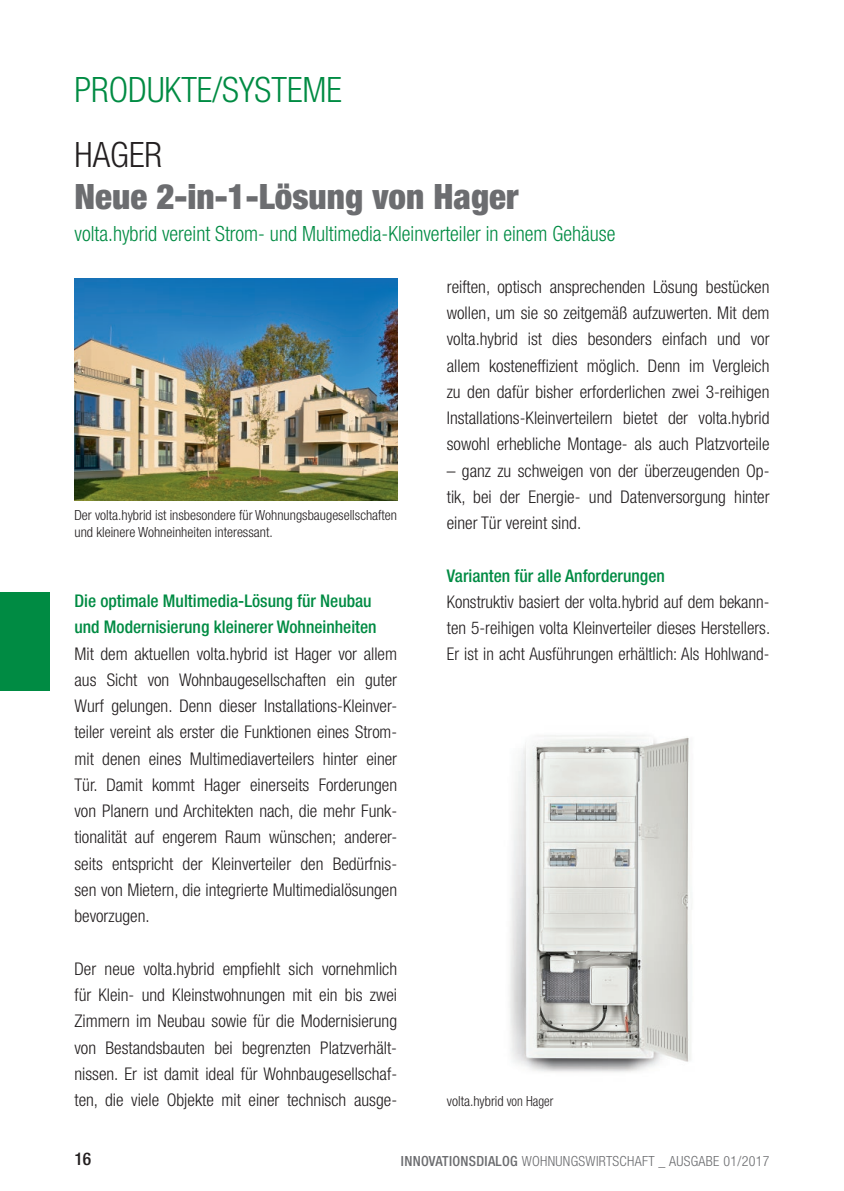
<style>
.page{position:relative;width:844px;height:1191px;background:#fff}
.page>*{position:absolute;margin:0;border:0;box-sizing:border-box;transform-origin:0 0}
.t1{font:900 condensed 35px "Helvetica Neue";color:#6c6d70}
.t2{font:300 condensed 35px "Helvetica Neue";color:#008b43}
.t3{font:300 condensed 35px "Helvetica Neue";color:#231f20}
.t4{font:300 condensed 21px "Helvetica Neue";color:#008b43}
.t5{font:300 condensed 17.5px/26.2px "Helvetica Neue";color:#231f20;text-align:justify}
.t6{font:500 condensed 17.5px/26.2px "Helvetica Neue";color:#008b43}
.t7{font:500 condensed 17.5px "Helvetica Neue";color:#231f20}
.t8{font:300 condensed 14px/16.8px "Helvetica Neue";color:#231f20}
.t9{font:300 condensed 14px "Helvetica Neue";letter-spacing:.02em;color:#6c6d70}
.s1{font-weight:500}
</style>
<div class="page">
<img style="left:74px;top:279px;width:323px;height:221px">
<div style="left:0;top:592px;width:50px;height:98px;background:#008b43"></div>
<img style="left:509px;top:735px;width:182px;height:337px">
<h1 class="t2" style="left:74px;top:70px;width:269px">PRODUKTE/SYSTEME</h1>
<h1 class="t3" style="left:75px;top:135px;width:89px">HAGER</h1>
<h1 class="t1" style="left:75px;top:175px;width:445px">Neue 2-in-1-Lösung von Hager</h1>
<p class="t4" style="left:75px;top:221px;width:542px">volta.hybrid vereint Strom- und Multimedia-Kleinverteiler in einem Gehäuse</p>
<p class="t8" style="left:74px;top:506px;width:324px">Der volta.hybrid ist insbesondere für Wohnungsbaugesellschaften und kleinere Wohneinheiten interessant.</p>
<p class="t6" style="left:74px;top:587px;width:303px">Die optimale Multimedia-Lösung für Neubau und Modernisierung kleinerer Wohneinheiten</p>
<p class="t5" style="left:74px;top:640px;width:324px">Mit dem aktuellen volta.hybrid ist Hager vor allem aus Sicht von Wohnbaugesellschaften ein guter Wurf gelungen. Denn dieser Installations-Kleinver&shy;teiler vereint als erster die Funktionen eines Strom&shy;mit denen eines Multimediaverteilers hinter einer Tür. Damit kommt Hager einerseits Forderungen von Planern und Architekten nach, die mehr Funk&shy;tionalität auf engerem Raum wünschen; anderer&shy;seits entspricht der Kleinverteiler den Bedürfnis&shy;sen von Mietern, die integrierte Multimedialösungen bevorzugen.</p>
<p class="t5" style="left:74px;top:955px;width:324px">Der neue volta.hybrid empfiehlt sich vornehmlich für Klein- und Kleinstwohnungen mit ein bis zwei Zimmern im Neubau sowie für die Modernisierung von Bestandsbauten bei begrenzten Platzverhält&shy;nissen. Er ist damit ideal für Wohnbaugesellschaf&shy;ten, die viele Objekte mit einer technisch ausge-</p>
<p class="t5" style="left:446px;top:273px;width:324px">reiften, optisch ansprechenden Lösung bestücken wollen, um sie so zeitgemäß aufzuwerten. Mit dem volta.hybrid ist dies besonders einfach und vor allem kosteneffizient möglich. Denn im Vergleich zu den dafür bisher erforderlichen zwei 3-reihigen Installations-Kleinverteilern bietet der volta.hybrid sowohl erhebliche Montage- als auch Platzvorteile</p>
<p class="t5" style="left:446px;top:457px;width:324px">– ganz zu schweigen von der überzeugenden Op&shy;tik, bei der Energie- und Datenversorgung hinter einer Tür vereint sind.</p>
<p class="t6" style="left:446px;top:562px;width:219px">Varianten für alle Anforderungen</p>
<p class="t5" style="left:446px;top:588px;width:325px">Konstruktiv basiert der volta.hybrid auf dem bekann&shy;ten 5-reihigen volta Kleinverteiler dieses Herstellers.<br>Er ist in acht Ausführungen erhältlich: Als Hohlwand-</p>
<p class="t8" style="left:447px;top:1093px;width:108px">volta.hybrid von Hager</p>
<p class="t7" style="left:74px;top:1148px;width:18px">16</p>
<p class="t9" style="left:401px;top:1153px;width:370px"><span class="s1">INNOVATIONSDIALOG</span> WOHNUNGSWIRTSCHAFT _ AUSGABE 01/2017</p>
</div>
